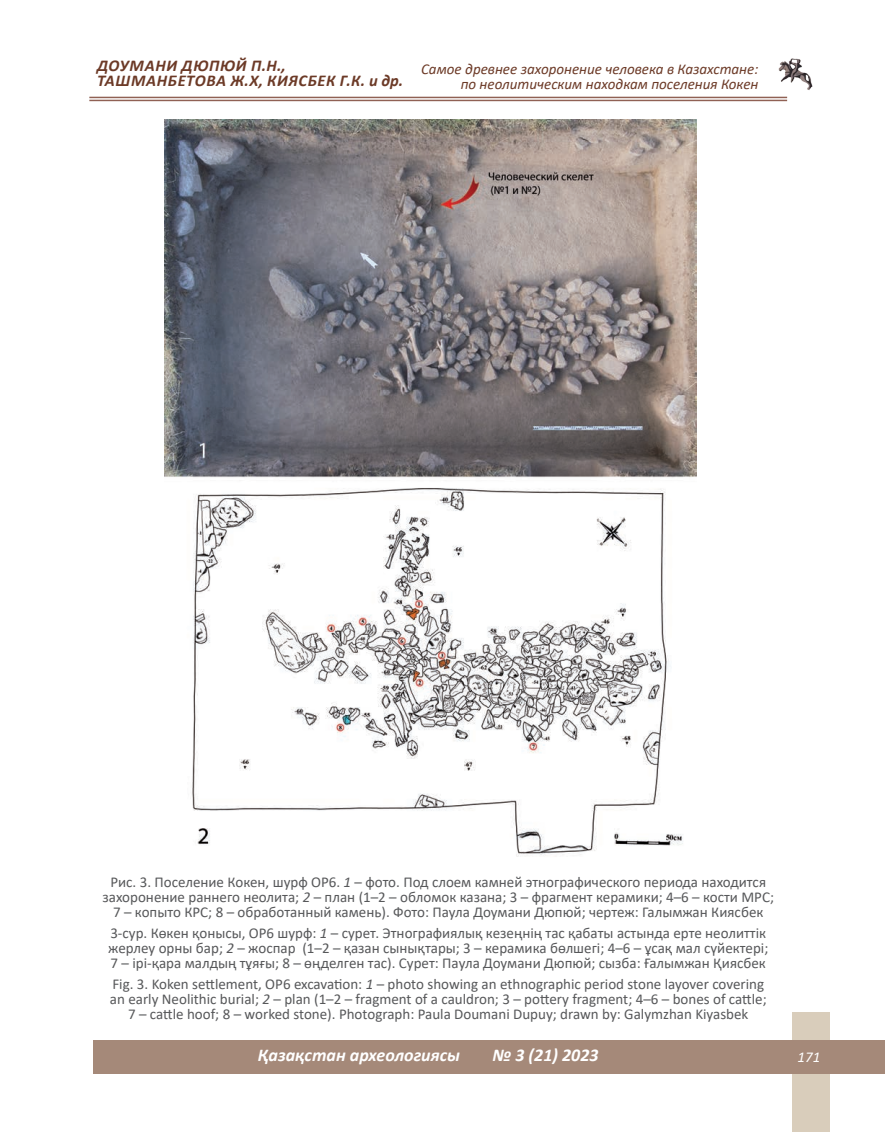
<style>
.page{position:relative;width:885px;height:1132px;background:#fff}
.page>*{position:absolute;margin:0;border:0;box-sizing:border-box;transform-origin:0 0}
.t1{font:italic 700 18px "Calibri";color:#fff}
.t2{font:italic 700 16.5px "Calibri";letter-spacing:.04em;color:#6c3a27}
.t3{font:15px/15px "Calibri";color:#57585a;text-align:center}
.t4{font:italic 15px/15px "Calibri";color:#6c3a27;text-align:right}
.t5{font:italic 15px "Calibri";color:#fff}
.s1{font-style:italic}
</style>
<div class="page">
<img style="left:778px;top:58px;width:35px;height:32px">
<hr style="left:89px;top:97px;width:698px;height:1px;background:#906154">
<hr style="left:89px;top:100px;width:698px;height:1px;background:#906154">
<div style="left:792px;top:1012px;width:37px;height:119px;background:#d9cdbb"></div>
<div style="left:0;top:1040px;width:884px;height:33px;background:#a58979"></div>
<div style="left:0;top:1022px;width:93px;height:68px;background:#fff"></div>
<img style="left:165px;top:119px;width:531px;height:738px">
<p class="t2" style="left:97px;top:54px;width:24px">Доумани</p>
<p class="t2" style="left:181px;top:54px;width:106px">Дюпюй П.Н.,</p>
<p class="t2" style="left:97px;top:69px;width:47px">Ташман</p>
<p class="t2" style="left:168px;top:69px;width:21px">бетова</p>
<p class="t2" style="left:230px;top:69px;width:174px">Ж.Х, Киясбек Г.К. и др.</p>
<p class="t4" style="left:421px;top:60px;width:339px">Самое древнее захоронение человека в Казахстане: по неолитическим находкам поселения Кокен</p>
<p class="t3" style="left:102px;top:873px;width:673px">Рис. 3. Поселение Кокен, шурф OP6. <span class="s1">1</span> – фото. Под слоем камней этнографического периода находится захоронение раннего неолита; <span class="s1">2</span> – план (1–2 – обломок казана; 3 – фрагмент керамики; 4–6 – кости МРС;<br>7 – копыто КРС; 8 – обработанный камень). Фото: Паула Доумани Дюпюй; чертеж: Галымжан Киясбек</p>
<p class="t3" style="left:108px;top:924px;width:661px;text-align:left">3-сур. Көкен қонысы, OP6 шурф: <span class="s1">1</span> – сурет. Этнографиялық кезеңнің тас қабаты астында ерте неолиттік жерлеу орны бар; <span class="s1">2</span> – жоспар (1–2 – қазан сынықтары; 3 – керамика бөлшегі; 4–6 – ұсақ мал сүйектері;<br>7 – ірі-қара малдың тұяғы; 8 – өңделген тас). Сурет: Паула Доумани Дюпюй; сызба: Ғалымжан Қиясбек</p>
<p class="t3" style="left:110px;top:975px;width:658px">Fig. 3. Koken settlement, OP6 excavation: <span class="s1">1</span> – photo showing an ethnographic period stone layover covering an early Neolithic burial; <span class="s1">2</span> – plan (1–2 – fragment of a cauldron; 3 – pottery fragment; 4–6 – bones of cattle;<br>7 – cattle hoof; 8 – worked stone). Photograph: Paula Doumani Dupuy; drawn by: Galymzhan Kiyasbek</p>
<p class="t1" style="left:258px;top:1042px;width:204px">Қазақстан археологиясы</p>
<p class="t1" style="left:492px;top:1042px;width:108px">№ 3 (21) 2023</p>
<p class="t5" style="left:797px;top:1046px;width:24px">171</p>
</div>
